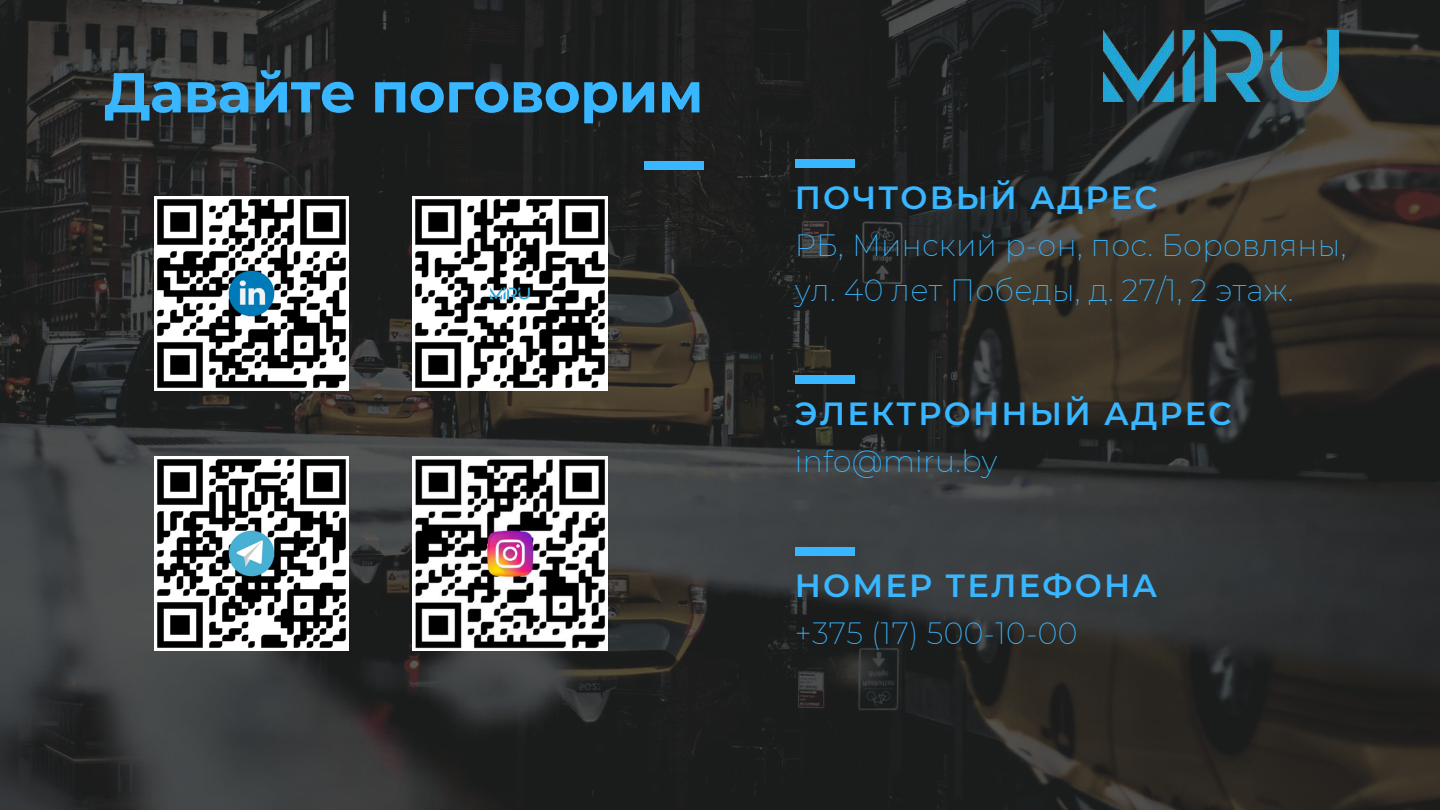
<style>
.page{position:relative;width:1440px;height:810px;background:#fff}
.page>*{position:absolute;margin:0;border:0;box-sizing:border-box;transform-origin:0 0}
.t1{font:700 56.2px "Montserrat";letter-spacing:-.01em;color:#38b6ff}
.t2{font:600 32px "Montserrat";letter-spacing:.07em;color:#38b6ff}
.t3{font:200 30px/45px "Montserrat";letter-spacing:.01em;color:#38b6ff}
</style>
<div class="page">
<img style="left:0;top:0;width:1440px;height:810px">
<div style="left:644px;top:161px;width:60px;height:9px;background:#38b6ff"></div>
<div style="left:795px;top:159px;width:60px;height:9px;background:#38b6ff"></div>
<div style="left:795px;top:375px;width:60px;height:9px;background:#38b6ff"></div>
<div style="left:795px;top:547px;width:60px;height:9px;background:#38b6ff"></div>
<img style="left:1103px;top:30px;width:235px;height:72px">
<img style="left:155px;top:196px;width:194px;height:194px">
<img style="left:155px;top:457px;width:194px;height:194px">
<img style="left:413px;top:196px;width:194px;height:194px">
<img style="left:413px;top:457px;width:194px;height:194px">
<h1 class="t1" style="left:104px;top:58px;width:601px">Давайте поговорим</h1>
<p class="t2" style="left:795px;top:178px;width:364px">ПОЧТОВЫЙ АДРЕС</p>
<p class="t3" style="left:795px;top:222px;width:553px">РБ, Минский р-он, пос. Боровляны, ул. 40 лет Победы, д. 27/1, 2 этаж.</p>
<p class="t2" style="left:795px;top:394px;width:438px">ЭЛЕКТРОННЫЙ АДРЕС</p>
<p class="t3" style="left:795px;top:439px;width:204px">info@miru.by</p>
<p class="t2" style="left:795px;top:566px;width:364px">НОМЕР ТЕЛЕФОНА</p>
<p class="t3" style="left:795px;top:610px;width:284px">+375 (17) 500-10-00</p>
</div>
